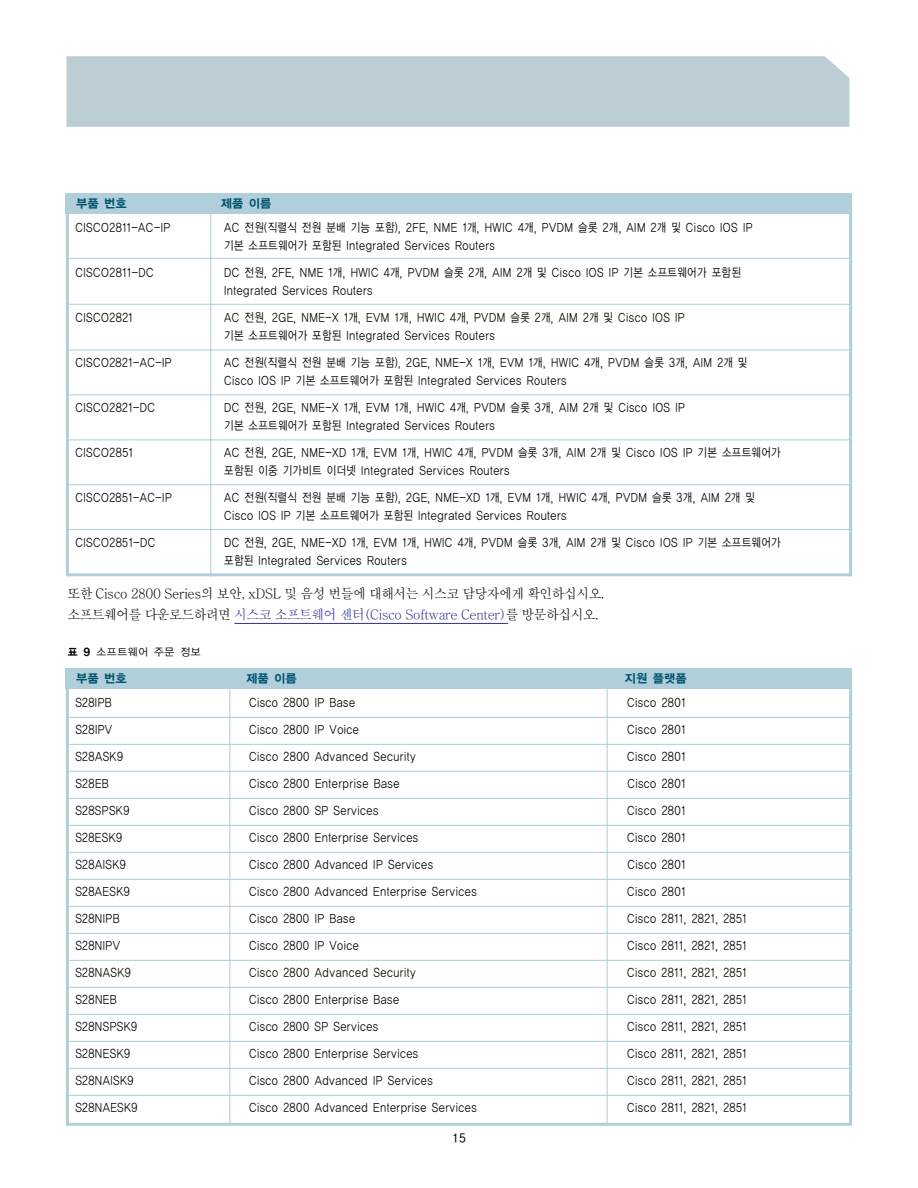
<style>
.page{position:relative;width:918px;height:1188px;background:#fff}
.page>*{position:absolute;margin:0;border:0;box-sizing:border-box;transform-origin:0 0}
.t1{font:500 13.5px/21px "HY Sin Myeong Jo";letter-spacing:-.045em;color:#000;scale:.95 1}
.t2{font:12px/18px "YGO12";letter-spacing:-.02em;color:#000;scale:.85 1}
.t3{font:12px "YGO15";letter-spacing:-.055em;color:#00536d}
.t4{font:700 12px "HY Go Thic";color:#000}
.t5{font:10.5px "YGO12";color:#000}
.s1{color:#2e3092}
.s2{font-family:"YGO15"}
</style>
<div class="page">
<div style="left:66px;top:56px;width:783px;height:71px;background:#bcced4"></div>
<div style="left:66px;top:193px;width:786px;height:21px;background:#b0cfdb"></div>
<div style="left:66px;top:193px;width:786px;height:383px;border:3px solid #b0cfdb"></div>
<hr style="left:210px;top:213px;width:1px;height:364px;background:#b0cfdb">
<hr style="left:68px;top:258px;width:784px;height:1px;background:#b0cfdb">
<hr style="left:68px;top:304px;width:784px;height:1px;background:#b0cfdb">
<hr style="left:68px;top:350px;width:784px;height:1px;background:#b0cfdb">
<hr style="left:68px;top:394px;width:784px;height:1px;background:#b0cfdb">
<hr style="left:68px;top:439px;width:784px;height:1px;background:#b0cfdb">
<hr style="left:68px;top:484px;width:784px;height:1px;background:#b0cfdb">
<hr style="left:68px;top:529px;width:784px;height:1px;background:#b0cfdb">
<div style="left:66px;top:669px;width:786px;height:20px;background:#b0cfdb"></div>
<div style="left:66px;top:669px;width:786px;height:457px;border:3px solid #b0cfdb"></div>
<hr style="left:229px;top:688px;width:1px;height:438px;background:#b0cfdb">
<hr style="left:607px;top:688px;width:1px;height:438px;background:#b0cfdb">
<hr style="left:68px;top:717px;width:784px;height:1px;background:#b0cfdb">
<hr style="left:68px;top:744px;width:784px;height:1px;background:#b0cfdb">
<hr style="left:68px;top:771px;width:784px;height:1px;background:#b0cfdb">
<hr style="left:68px;top:798px;width:784px;height:1px;background:#b0cfdb">
<hr style="left:68px;top:825px;width:784px;height:1px;background:#b0cfdb">
<hr style="left:68px;top:852px;width:784px;height:1px;background:#b0cfdb">
<hr style="left:68px;top:879px;width:784px;height:1px;background:#b0cfdb">
<hr style="left:68px;top:906px;width:784px;height:1px;background:#b0cfdb">
<hr style="left:68px;top:933px;width:784px;height:1px;background:#b0cfdb">
<hr style="left:68px;top:960px;width:784px;height:1px;background:#b0cfdb">
<hr style="left:68px;top:987px;width:784px;height:1px;background:#b0cfdb">
<hr style="left:68px;top:1014px;width:784px;height:1px;background:#b0cfdb">
<hr style="left:68px;top:1041px;width:784px;height:1px;background:#b0cfdb">
<hr style="left:68px;top:1068px;width:784px;height:1px;background:#b0cfdb">
<hr style="left:68px;top:1095px;width:784px;height:1px;background:#b0cfdb">
<hr style="left:235px;top:623px;width:273px;height:1px;background:#2e3092">
<p class="t3" style="left:76px;top:198px;width:53px">부품 번호</p>
<p class="t3" style="left:220px;top:198px;width:53px">제품 이름</p>
<p class="t2" style="left:75px;top:219px;width:114px">CISCO2811-AC-IP</p>
<p class="t2" style="left:224px;top:219px;width:624px">AC 전원(직렬식 전원 분배 기능 포함), 2FE, NME 1개, HWIC 4개, PVDM 슬롯 2개, AIM 2개 및 Cisco IOS IP 기본 소프트웨어가 포함된 Integrated Services Routers</p>
<p class="t2" style="left:75px;top:264px;width:94px">CISCO2811-DC</p>
<p class="t2" style="left:224px;top:264px;width:610px">DC 전원, 2FE, NME 1개, HWIC 4개, PVDM 슬롯 2개, AIM 2개 및 Cisco IOS IP 기본 소프트웨어가 포함된<br>Integrated Services Routers</p>
<p class="t2" style="left:75px;top:309px;width:70px">CISCO2821</p>
<p class="t2" style="left:224px;top:309px;width:544px">AC 전원, 2GE, NME-X 1개, EVM 1개, HWIC 4개, PVDM 슬롯 2개, AIM 2개 및 Cisco IOS IP 기본 소프트웨어가 포함된 Integrated Services Routers</p>
<p class="t2" style="left:75px;top:354px;width:116px">CISCO2821-AC-IP</p>
<p class="t2" style="left:224px;top:354px;width:618px">AC 전원(직렬식 전원 분배 기능 포함), 2GE, NME-X 1개, EVM 1개, HWIC 4개, PVDM 슬롯 3개, AIM 2개 및<br>Cisco IOS IP 기본 소프트웨어가 포함된 Integrated Services Routers</p>
<p class="t2" style="left:75px;top:399px;width:96px">CISCO2821-DC</p>
<p class="t2" style="left:224px;top:399px;width:544px">DC 전원, 2GE, NME-X 1개, EVM 1개, HWIC 4개, PVDM 슬롯 3개, AIM 2개 및 Cisco IOS IP 기본 소프트웨어가 포함된 Integrated Services Routers</p>
<p class="t2" style="left:75px;top:444px;width:70px">CISCO2851</p>
<p class="t2" style="left:224px;top:444px;width:657px">AC 전원, 2GE, NME-XD 1개, EVM 1개, HWIC 4개, PVDM 슬롯 3개, AIM 2개 및 Cisco IOS IP 기본 소프트웨어가 포함된 이중 기가비트 이더넷 Integrated Services Routers</p>
<p class="t2" style="left:75px;top:489px;width:116px">CISCO2851-AC-IP</p>
<p class="t2" style="left:224px;top:489px;width:627px">AC 전원(직렬식 전원 분배 기능 포함), 2GE, NME-XD 1개, EVM 1개, HWIC 4개, PVDM 슬롯 3개, AIM 2개 및<br>Cisco IOS IP 기본 소프트웨어가 포함된 Integrated Services Routers</p>
<p class="t2" style="left:75px;top:534px;width:96px">CISCO2851-DC</p>
<p class="t2" style="left:224px;top:534px;width:657px">DC 전원, 2GE, NME-XD 1개, EVM 1개, HWIC 4개, PVDM 슬롯 3개, AIM 2개 및 Cisco IOS IP 기본 소프트웨어가 포함된 Integrated Services Routers</p>
<p class="t1" style="left:67px;top:584px;width:567px">또한 Cisco 2800 Series의 보안, xDSL 및 음성 번들에 대해서는 시스코 담당자에게 확인하십시오. 소프트웨어를 다운로드하려면 <span class="s1">시스코 소프트웨어 센터(Cisco Software Center)</span>를 방문하십시오.</p>
<p class="t5" style="left:67px;top:647px;width:135px"><span class="s2">표 9</span> 소프트웨어 주문 정보</p>
<p class="t3" style="left:76px;top:673px;width:53px">부품 번호</p>
<p class="t3" style="left:246px;top:673px;width:53px">제품 이름</p>
<p class="t3" style="left:624px;top:673px;width:64px">지원 플랫폼</p>
<p class="t2" style="left:75px;top:695px;width:45px">S28IPB</p>
<p class="t2" style="left:249px;top:695px;width:127px">Cisco 2800 IP Base</p>
<p class="t2" style="left:627px;top:695px;width:71px">Cisco 2801</p>
<p class="t2" style="left:75px;top:722px;width:46px">S28IPV</p>
<p class="t2" style="left:249px;top:722px;width:132px">Cisco 2800 IP Voice</p>
<p class="t2" style="left:627px;top:722px;width:71px">Cisco 2801</p>
<p class="t2" style="left:75px;top:749px;width:58px">S28ASK9</p>
<p class="t2" style="left:249px;top:749px;width:198px">Cisco 2800 Advanced Security</p>
<p class="t2" style="left:627px;top:749px;width:71px">Cisco 2801</p>
<p class="t2" style="left:75px;top:776px;width:42px">S28EB</p>
<p class="t2" style="left:249px;top:776px;width:179px">Cisco 2800 Enterprise Base</p>
<p class="t2" style="left:627px;top:776px;width:71px">Cisco 2801</p>
<p class="t2" style="left:75px;top:803px;width:66px">S28SPSK9</p>
<p class="t2" style="left:249px;top:803px;width:154px">Cisco 2800 SP Services</p>
<p class="t2" style="left:627px;top:803px;width:71px">Cisco 2801</p>
<p class="t2" style="left:75px;top:830px;width:58px">S28ESK9</p>
<p class="t2" style="left:249px;top:830px;width:201px">Cisco 2800 Enterprise Services</p>
<p class="t2" style="left:627px;top:830px;width:71px">Cisco 2801</p>
<p class="t2" style="left:75px;top:857px;width:62px">S28AISK9</p>
<p class="t2" style="left:249px;top:857px;width:219px">Cisco 2800 Advanced IP Services</p>
<p class="t2" style="left:627px;top:857px;width:71px">Cisco 2801</p>
<p class="t2" style="left:75px;top:884px;width:67px">S28AESK9</p>
<p class="t2" style="left:249px;top:884px;width:270px">Cisco 2800 Advanced Enterprise Services</p>
<p class="t2" style="left:627px;top:884px;width:71px">Cisco 2801</p>
<p class="t2" style="left:75px;top:911px;width:54px">S28NIPB</p>
<p class="t2" style="left:249px;top:911px;width:127px">Cisco 2800 IP Base</p>
<p class="t2" style="left:627px;top:911px;width:143px">Cisco 2811, 2821, 2851</p>
<p class="t2" style="left:75px;top:938px;width:55px">S28NIPV</p>
<p class="t2" style="left:249px;top:938px;width:132px">Cisco 2800 IP Voice</p>
<p class="t2" style="left:627px;top:938px;width:143px">Cisco 2811, 2821, 2851</p>
<p class="t2" style="left:75px;top:965px;width:68px">S28NASK9</p>
<p class="t2" style="left:249px;top:965px;width:198px">Cisco 2800 Advanced Security</p>
<p class="t2" style="left:627px;top:965px;width:143px">Cisco 2811, 2821, 2851</p>
<p class="t2" style="left:75px;top:992px;width:51px">S28NEB</p>
<p class="t2" style="left:249px;top:992px;width:179px">Cisco 2800 Enterprise Base</p>
<p class="t2" style="left:627px;top:992px;width:143px">Cisco 2811, 2821, 2851</p>
<p class="t2" style="left:75px;top:1019px;width:75px">S28NSPSK9</p>
<p class="t2" style="left:249px;top:1019px;width:154px">Cisco 2800 SP Services</p>
<p class="t2" style="left:627px;top:1019px;width:143px">Cisco 2811, 2821, 2851</p>
<p class="t2" style="left:75px;top:1046px;width:67px">S28NESK9</p>
<p class="t2" style="left:249px;top:1046px;width:201px">Cisco 2800 Enterprise Services</p>
<p class="t2" style="left:627px;top:1046px;width:143px">Cisco 2811, 2821, 2851</p>
<p class="t2" style="left:75px;top:1073px;width:71px">S28NAISK9</p>
<p class="t2" style="left:249px;top:1073px;width:218px">Cisco 2800 Advanced IP Services</p>
<p class="t2" style="left:627px;top:1073px;width:143px">Cisco 2811, 2821, 2851</p>
<p class="t2" style="left:75px;top:1100px;width:76px">S28NAESK9</p>
<p class="t2" style="left:249px;top:1100px;width:270px">Cisco 2800 Advanced Enterprise Services</p>
<p class="t2" style="left:627px;top:1100px;width:143px">Cisco 2811, 2821, 2851</p>
<p class="t4" style="left:452px;top:1133px;width:16px">15</p>
</div>
